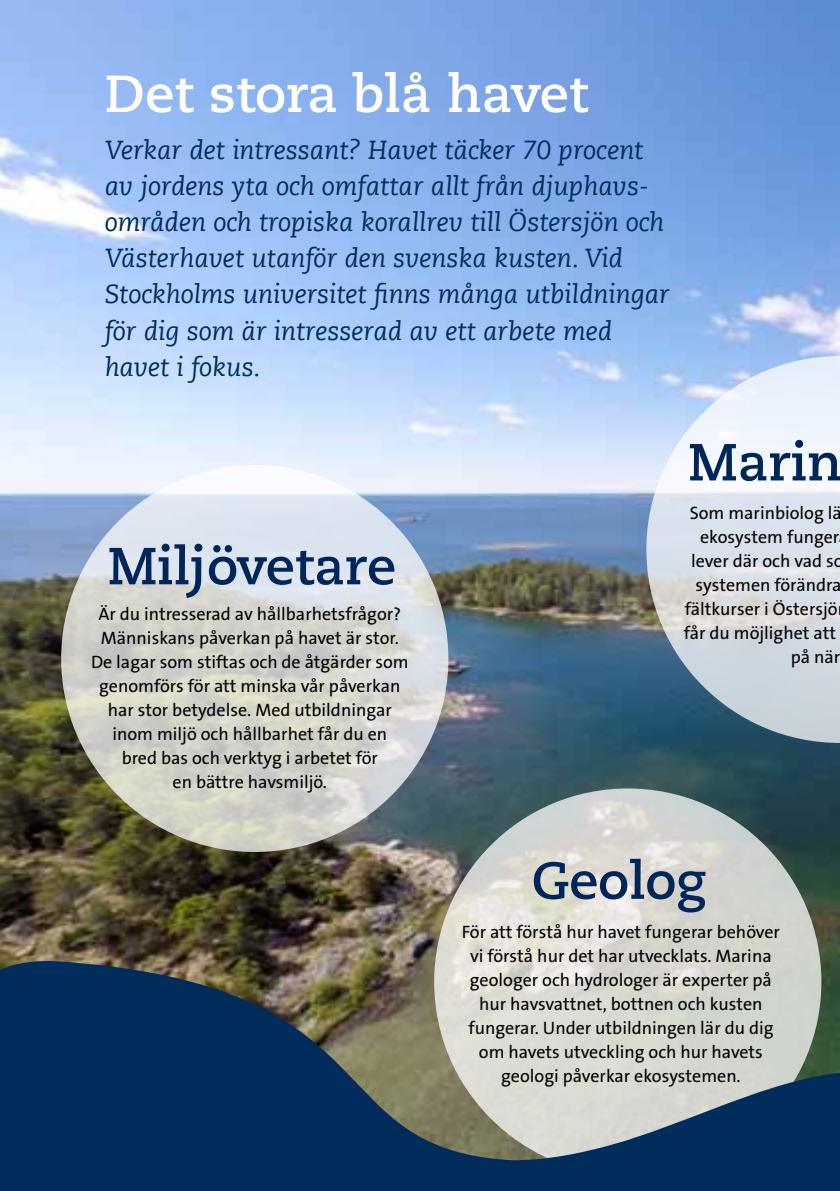
<style>
.page{position:relative;width:840px;height:1191px;background:#fff}
.page>*{position:absolute;margin:0;border:0;box-sizing:border-box;transform-origin:0 0}
.t1{font:700 52px "Caecilia Com 75";color:#002659}
.t2{font:700 52px "Caecilia Com 75";color:#fff}
.t3{font:italic 26px/36px "Caecilia Com 56";color:#002c5b}
.t4{font:18px/24px "The Sans B W5 Plain";color:#000;text-align:center}
</style>
<div class="page">
<img style="left:0;top:0;width:839px;height:951px">
<svg style="left:434px;top:788px;width:386px;height:387px;background:#d9d8d3"></svg>
<svg style="left:61px;top:465px;width:387px;height:387px;background:#d7d9d7"></svg>
<svg style="left:646px;top:356px;width:193px;height:387px;background:#c6d2de"></svg>
<svg style="left:0;top:951px;width:839px;height:240px;background:#586d7e"></svg>
<h1 class="t2" style="left:105px;top:58px;width:484px">Det stora blå havet</h1>
<p class="t3" style="left:105px;top:132px;width:566px">Verkar det intressant? Havet täcker 70 procent av jordens yta och omfattar allt från djuphavs&shy;områden och tropiska korallrev till Östersjön och Västerhavet utanför den svenska kusten. Vid Stockholms universitet finns många utbildningar för dig som är intresserad av ett arbete med havet i fokus.</p>
<h1 class="t1" style="left:108px;top:530px;width:289px">Miljövetare</h1>
<p class="t4" style="left:91px;top:602px;width:319px">Är du intresserad av hållbarhetsfrågor?<br>Människans påverkan på havet är stor.<br>De lagar som stiftas och de åtgärder som genomförs för att minska vår påverkan har stor betydelse. Med utbildningar inom miljö och hållbarhet får du en<br>bred bas och verktyg i arbetet för<br>en bättre havsmiljö.</p>
<h1 class="t1" style="left:688px;top:427px;width:155px">Marin</h1>
<p class="t4" style="left:689px;top:501px;width:153px">Som marinbiolog lä</p>
<p class="t4" style="left:699px;top:525px;width:141px">ekosystem funger</p>
<p class="t4" style="left:690px;top:549px;width:154px">lever där och vad so</p>
<p class="t4" style="left:695px;top:573px;width:147px">systemen förändra</p>
<p class="t4" style="left:684px;top:597px;width:154px">fältkurser i Östersjö</p>
<p class="t4" style="left:683px;top:621px;width:153px">får du möjlighet att</p>
<p class="t4" style="left:790px;top:645px;width:51px">på när</p>
<h1 class="t1" style="left:531px;top:845px;width:176px">Geolog</h1>
<p class="t4" style="left:461px;top:920px;width:319px">För att förstå hur havet fungerar behöver vi förstå hur det har utvecklats. Marina geologer och hydrologer är experter på hur havsvattnet, bottnen och kusten fungerar. Under utbildningen lär du dig om havets utveckling och hur havets geologi påverkar ekosystemen.</p>
</div>
